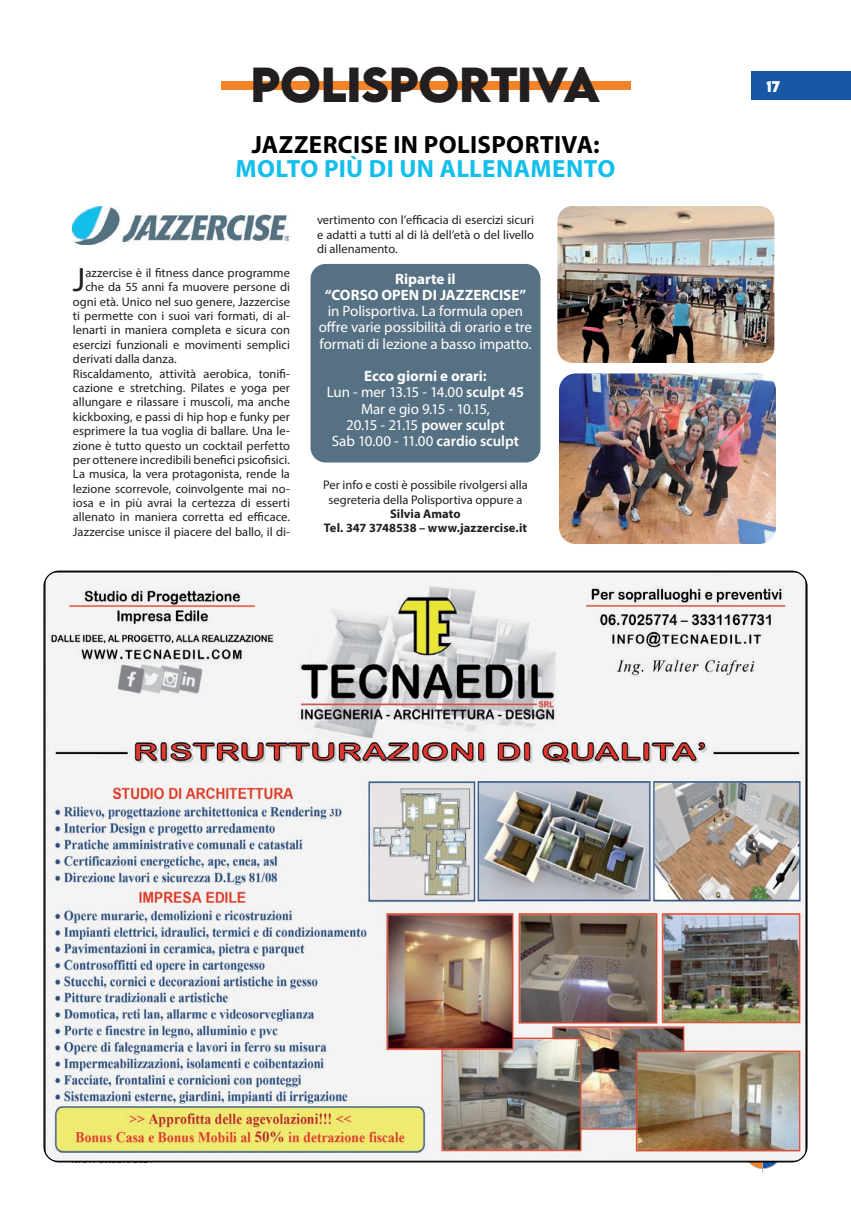
<style>
.page{position:relative;width:851px;height:1205px;background:#fff}
.page>*{position:absolute;margin:0;border:0;box-sizing:border-box;transform-origin:0 0}
.t1{font:700 43.75px "LEMONMILK";letter-spacing:-.01em;color:#231f20}
.t2{font:33.88px "Myriad Pro";color:#231f20}
.t3{font:700 25px "Myriad Pro";letter-spacing:.015em;color:#000}
.t4{font:700 25px "Myriad Pro";letter-spacing:.015em;color:#12bfeb}
.t5{font:15px/16.2px "Myriad Pro";letter-spacing:-.01em;color:#fff;text-align:center}
.t6{font:700 15px/16.2px "Myriad Pro";color:#fff;text-align:center}
.t7{font:700 13.75px "LEMONMILK";color:#fff}
.t8{font:12.5px/14.4px "Myriad Pro";color:#231f20;text-align:justify}
.t9{font:700 12.5px/14.4px "Myriad Pro";letter-spacing:.005em;color:#231f20;text-align:center}
.t10{font:10px "Myriad Pro";color:#231f20}
.s1{font-weight:700}
.s2{font-weight:600}
</style>
<div class="page">
<div style="left:221px;top:81px;width:409px;height:8px;background:#f58429"></div>
<div style="left:751px;top:71px;width:99px;height:28px;background:#1857a5"></div>
<svg style="left:736px;top:1162px;width:44px;height:11px"></svg>
<div style="left:310px;top:264px;width:230px;height:198px;background:#567183;border-radius:15px"></div>
<img style="left:45px;top:572px;width:761px;height:590px">
<img style="left:557px;top:206px;width:217px;height:157px">
<img style="left:559px;top:373px;width:216px;height:171px">
<img style="left:73px;top:206px;width:215px;height:39px">
<h1 class="t1" style="left:250px;top:54px;width:351px">POLISPORTIVA</h1>
<h3 class="t3" style="left:252px;top:128px;width:349px">JAZZERCISE IN POLISPORTIVA:</h3>
<h3 class="t4" style="left:235px;top:152px;width:381px">MOLTO PIÙ DI UN ALLENAMENTO</h3>
<h2 class="t2" style="left:73px;top:259px;width:14px">J</h2>
<p class="t8" style="left:85px;top:265px;width:206px">azzercise è il fitness dance programme</p>
<p class="t8" style="left:85px;top:280px;width:206px">che da 55 anni fa muovere persone di</p>
<p class="t8" style="left:73px;top:294px;width:218px">ogni età. Unico nel suo genere, Jazzercise</p>
<p class="t8" style="left:73px;top:308px;width:218px">ti permette con i suoi vari formati, di al-</p>
<p class="t8" style="left:73px;top:323px;width:218px">lenarti in maniera completa e sicura con</p>
<p class="t8" style="left:73px;top:337px;width:218px">esercizi funzionali e movimenti semplici</p>
<p class="t8" style="left:73px;top:352px;width:105px">derivati dalla danza.</p>
<p class="t8" style="left:73px;top:366px;width:218px">Riscaldamento, attività aerobica, tonifi-</p>
<p class="t8" style="left:73px;top:380px;width:218px">cazione e stretching. Pilates e yoga per</p>
<p class="t8" style="left:73px;top:395px;width:218px">allungare e rilassare i muscoli, ma anche</p>
<p class="t8" style="left:73px;top:409px;width:218px">kickboxing, e passi di hip hop e funky per</p>
<p class="t8" style="left:73px;top:423px;width:218px">esprimere la tua voglia di ballare. Una le-</p>
<p class="t8" style="left:73px;top:438px;width:218px">zione è tutto questo un cocktail perfetto</p>
<p class="t8" style="left:73px;top:452px;width:218px">per ottenere incredibili benefici psicofisici.</p>
<p class="t8" style="left:73px;top:467px;width:218px">La musica, la vera protagonista, rende la</p>
<p class="t8" style="left:73px;top:481px;width:218px">lezione scorrevole, coinvolgente mai no-</p>
<p class="t8" style="left:73px;top:495px;width:218px">iosa e in più avrai la certezza di esserti</p>
<p class="t8" style="left:73px;top:510px;width:218px">allenato in maniera corretta ed efficace.</p>
<p class="t8" style="left:73px;top:524px;width:218px">Jazzercise unisce il piacere del ballo, il di-</p>
<p class="t8" style="left:317px;top:213px;width:218px">vertimento con l’efficacia di esercizi sicuri e adatti a tutti al di là dell’età o del livello di allenamento.</p>
<p class="t6" style="left:325px;top:270px;width:203px">Riparte il<br>“CORSO OPEN DI JAZZERCISE”</p>
<p class="t5" style="left:319px;top:303px;width:215px">in Polisportiva. La formula open offre varie possibilità di orario e tre formati di lezione a basso impatto.</p>
<p class="t5" style="left:327px;top:368px;width:199px"><span class="s1">Ecco giorni e orari:<br></span>Lun - mer 13.15 - 14.00 <span class="s2">sculpt 45<br></span>Mar e gio 9.15 - 10.15,<br>20.15 - 21.15 <span class="s2">power sculpt<br></span>Sab 10.00 - 11.00 <span class="s2">cardio sculpt</span></p>
<p class="t8" style="left:323px;top:478px;width:206px;text-align:center">Per info e costi è possibile rivolgersi alla segreteria della Polisportiva oppure a</p>
<p class="t9" style="left:324px;top:506px;width:205px">Silvia Amato<br>Tel. 347 3748538 – www.jazzercise.it</p>
<p class="t7" style="left:766px;top:77px;width:15px">17</p>
<p class="t10" style="left:72px;top:1153px;width:83px">N. 511 ottobre 2024</p>
</div>
